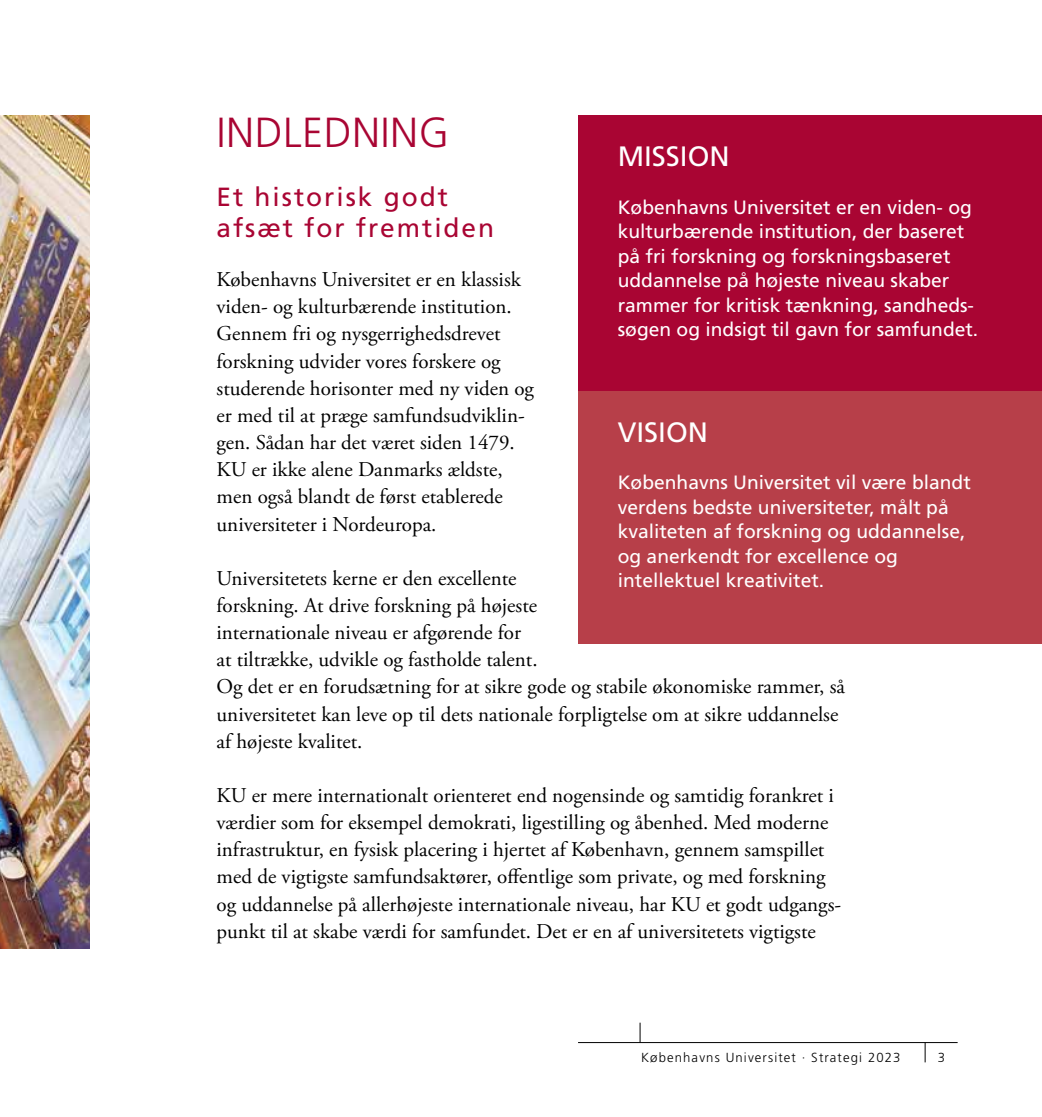
<style>
.page{position:relative;width:1042px;height:1117px;background:#fff}
.page>*{position:absolute;margin:0;border:0;box-sizing:border-box;transform-origin:0 0}
.t1{font:300 42px "Frutiger LT Std";letter-spacing:.01em;color:#a90533}
.t2{font:28px "Frutiger LT Std";color:#fff}
.t3{font:26.25px/31.5px "Frutiger LT Std";letter-spacing:.075em;color:#a90533}
.t4{font:21px/27.1px "Adobe Garamond Pro";color:#000}
.t5{font:19.25px/24.5px "Frutiger";color:#fff}
.t6{font:300 13.12px "Frutiger";letter-spacing:.085em;color:#000}
</style>
<div class="page">
<svg style="left:925px;top:1042px;width:1px;height:20px"></svg>
<svg style="left:640px;top:1022px;width:1px;height:19px"></svg>
<hr style="left:578px;top:1041px;width:379px;height:1px;background:#000">
<div style="left:578px;top:115px;width:464px;height:276px;background:#a90533"></div>
<div style="left:578px;top:391px;width:464px;height:252px;background:#b73f49"></div>
<img style="left:0;top:115px;width:89px;height:832px">
<h1 class="t1" style="left:217px;top:109px;width:234px">INDLEDNING</h1>
<p class="t3" style="left:217px;top:181px;width:279px">Et historisk godt afsæt for fremtiden</p>
<p class="t4" style="left:217px;top:266px;width:319px">Københavns Universitet er en klassisk viden- og kulturbærende institution.<br>Gennem fri og nysgerrighedsdrevet forskning udvider vores forskere og studerende horisonter med ny viden og er med til at præge samfundsudviklin&shy;gen. Sådan har det været siden 1479.<br>KU er ikke alene Danmarks ældste, men også blandt de først etablerede universiteter i Nordeuropa.</p>
<p class="t4" style="left:217px;top:565px;width:630px">Universitetets kerne er den excellente<br>forskning. At drive forskning på højeste<br>internationale niveau er afgørende for<br>at tiltrække, udvikle og fastholde talent.<br>Og det er en forudsætning for at sikre gode og stabile økonomiske rammer, så universitetet kan leve op til dets nationale forpligtelse om at sikre uddannelse af højeste kvalitet.</p>
<p class="t4" style="left:217px;top:782px;width:626px">KU er mere internationalt orienteret end nogensinde og samtidig forankret i værdier som for eksempel demokrati, ligestilling og åbenhed. Med moderne infrastruktur, en fysisk placering i hjertet af København, gennem samspillet med de vigtigste samfundsaktører, offentlige som private, og med forskning og uddannelse på allerhøjeste internationale niveau, har KU et godt udgangs&shy;punkt til at skabe værdi for samfundet. Det er en af universitetets vigtigste</p>
<h2 class="t2" style="left:618px;top:140px;width:113px">MISSION</h2>
<p class="t5" style="left:618px;top:194px;width:362px">Københavns Universitet er en viden- og kulturbærende institution, der baseret på fri forskning og forskningsbaseret uddannelse på højeste niveau skaber rammer for kritisk tænkning, sandheds&shy;søgen og indsigt til gavn for samfundet.</p>
<h2 class="t2" style="left:618px;top:416px;width:92px">VISION</h2>
<p class="t5" style="left:618px;top:470px;width:355px">Københavns Universitet vil være blandt verdens bedste universiteter, målt på kvaliteten af forskning og uddannelse, og anerkendt for excellence og intellektuel kreativitet.</p>
<p class="t6" style="left:641px;top:1050px;width:261px">Københavns Universitet · Strategi 2023</p>
<p class="t6" style="left:938px;top:1050px;width:9px">3</p>
</div>
